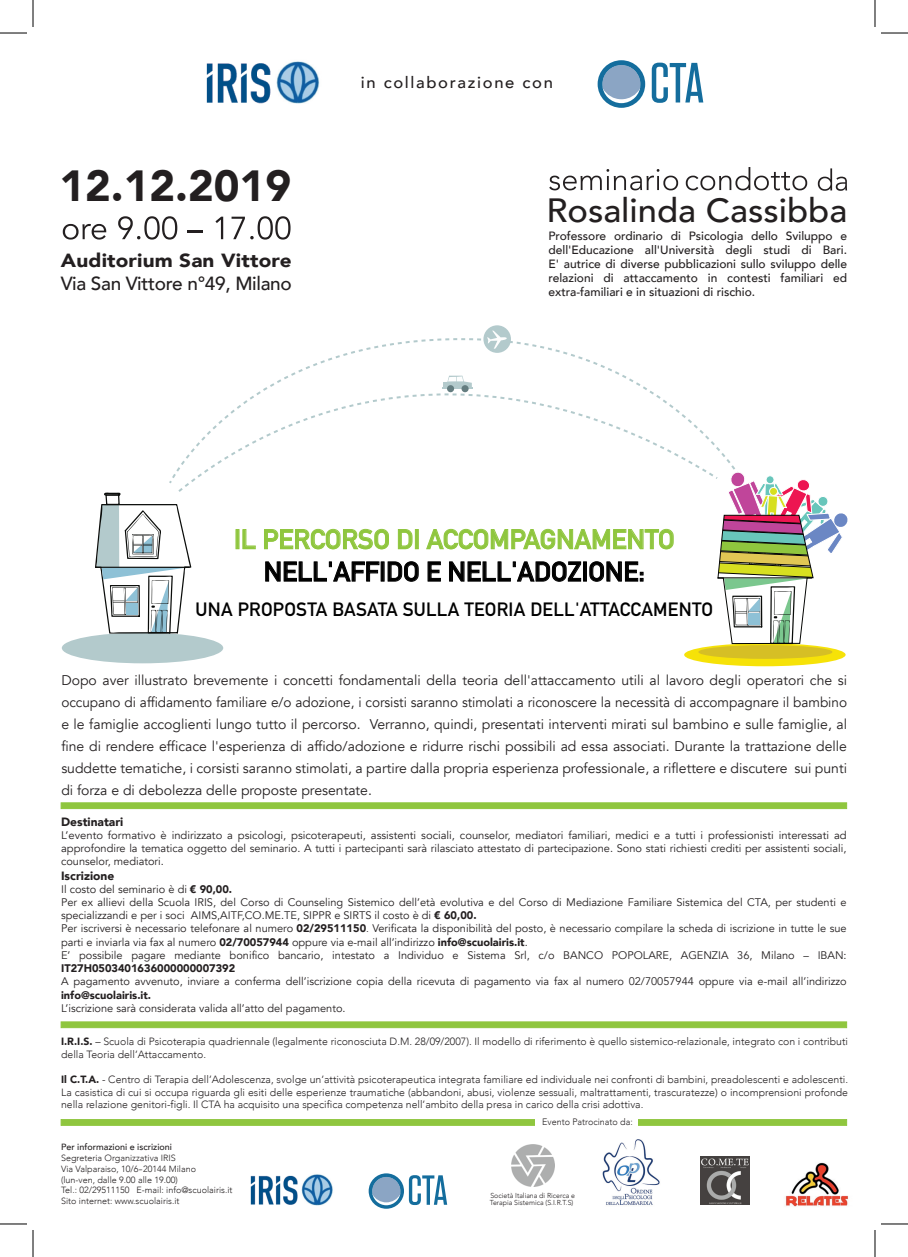
<style>
.page{position:relative;width:908px;height:1257px;background:#fff}
.page>*{position:absolute;margin:0;border:0;box-sizing:border-box;transform-origin:0 0}
.t1{font:900 43.5px "Avenir";color:#231f20}
.t2{font:500 33.6px "Avenir";color:#231f20}
.t3{font:700 27px "DIN Alternate";color:#8fc63e}
.t4{font:700 27px "DIN Alternate";color:#000}
.t5{font:700 19px "DIN Alternate";letter-spacing:.015em;color:#000}
.t6{font:500 19px "Avenir";letter-spacing:-.015em;color:#231f20}
.t7{font:900 19px "Avenir";letter-spacing:.01em;color:#231f20;scale:1.09 1}
.t8{font:500 16.1px "Avenir";letter-spacing:.1em;color:#231f20}
.t9{font:14px/22px "Avenir";color:#231f20;text-align:justify}
.t10{font:500 12px/14px "Avenir";color:#231f20;text-align:justify}
.t11{font:900 12px "Avenir";color:#231f20}
.t12{font:11px/13.2px "Avenir";color:#231f20;text-align:justify}
.t13{font:900 11px "Avenir";color:#231f20}
.t14{font:300 10.5px/12.6px "Avenir";color:#231f20}
.t15{font:300 9.3px "Avenir";color:#231f20}
.t16{font:300 9px/10.8px "Avenir";color:#231f20}
.t17{font:500 9px "Avenir";color:#231f20}
.t18{font:300 7.2px/7px "Avenir";color:#231f20}
.s1{font-weight:900}
.s2{font-weight:300}
</style>
<div class="page">
<div style="left:61px;top:1021px;width:786px;height:7px;background:#8fc63e;border:1px solid #8fc63e"></div>
<div style="left:61px;top:802px;width:786px;height:7px;background:#8fc63e;border:1px solid #8fc63e"></div>
<div style="left:61px;top:1119px;width:786px;height:6px;background:#8fc63e"></div>
<svg style="left:63px;top:224px;width:43px;height:16px"></svg>
<svg style="left:118px;top:216px;width:59px;height:24px"></svg>
<hr style="left:187px;top:230px;width:16px;height:3px;background:#231f20">
<svg style="left:215px;top:217px;width:8px;height:22px"></svg>
<svg style="left:232px;top:216px;width:59px;height:24px"></svg>
<svg style="left:549px;top:169px;width:129px;height:21px"></svg>
<svg style="left:686px;top:167px;width:121px;height:23px"></svg>
<svg style="left:818px;top:168px;width:29px;height:23px"></svg>
<img style="left:276px;top:61px;width:44px;height:43px">
<img style="left:206px;top:63px;width:65px;height:41px">
<svg style="left:598px;top:60px;width:47px;height:48px"></svg>
<svg style="left:652px;top:63px;width:51px;height:40px"></svg>
<div style="left:62px;top:632px;width:161px;height:31px;background:#b3cacc;border-radius:50%"></div>
<svg style="left:95px;top:492px;width:96px;height:141px"></svg>
<div style="left:126px;top:603px;width:12px;height:11px;background:#8ec1d6"></div>
<svg style="left:169px;top:474px;width:7px;height:10px"></svg>
<div style="left:483px;top:325px;width:28px;height:28px;background:#b3cacc;border-radius:50%"></div>
<svg style="left:487px;top:330px;width:20px;height:15px"></svg>
<div style="left:684px;top:643px;width:162px;height:23px;background:#f6e208;border-radius:50%"></div>
<div style="left:698px;top:645px;width:134px;height:14px;background:#d6bf25;border-radius:50%"></div>
<svg style="left:717px;top:453px;width:131px;height:191px"></svg>
<svg style="left:176px;top:345px;width:544px;height:149px"></svg>
<hr style="left:442px;top:387px;width:31px;height:2px;background:#b3cacc">
<div style="left:461px;top:385px;width:8px;height:7px;background:#647d80;border-radius:50%"></div>
<div style="left:447px;top:385px;width:7px;height:7px;background:#647d80;border-radius:50%"></div>
<svg style="left:443px;top:376px;width:29px;height:13px"></svg>
<svg style="left:242px;top:529px;width:14px;height:20px"></svg>
<svg style="left:264px;top:529px;width:125px;height:20px"></svg>
<svg style="left:398px;top:529px;width:14px;height:20px"></svg>
<div style="left:415px;top:529px;width:4px;height:20px;border:1px solid #8fc63e"></div>
<svg style="left:426px;top:529px;width:248px;height:20px"></svg>
<svg style="left:265px;top:561px;width:114px;height:21px"></svg>
<svg style="left:388px;top:561px;width:31px;height:21px"></svg>
<svg style="left:428px;top:561px;width:13px;height:20px"></svg>
<svg style="left:449px;top:561px;width:132px;height:21px"></svg>
<div style="left:583px;top:561px;width:4px;height:20px;border:1px solid #000"></div>
<svg style="left:589px;top:561px;width:54px;height:21px"></svg>
<img style="left:301px;top:1174px;width:32px;height:32px">
<img style="left:250px;top:1175px;width:48px;height:30px">
<svg style="left:369px;top:1173px;width:78px;height:35px"></svg>
<img style="left:701px;top:1156px;width:48px;height:49px">
<img style="left:785px;top:1162px;width:63px;height:45px">
<img style="left:511px;top:1144px;width:43px;height:42px">
<div style="left:535px;top:1116px;width:103px;height:14px;background:#fff"></div>
<img style="left:602px;top:1139px;width:58px;height:66px">
<svg style="left:0;top:33px;width:27px;height:1px"></svg>
<svg style="left:881px;top:33px;width:27px;height:1px"></svg>
<svg style="left:0;top:1223px;width:27px;height:1px"></svg>
<svg style="left:881px;top:1223px;width:27px;height:1px"></svg>
<svg style="left:33px;top:0;width:1px;height:27px"></svg>
<svg style="left:33px;top:1230px;width:1px;height:27px"></svg>
<svg style="left:875px;top:0;width:1px;height:27px"></svg>
<svg style="left:875px;top:1230px;width:1px;height:27px"></svg>
<h1 class="t1" style="left:59px;top:148px;width:233px">12.12.2019</h1>
<h3 class="t7" style="left:61px;top:244px;width:213px">Auditorium San Vittore</h3>
<h3 class="t6" style="left:61px;top:267px;width:232px">Via San Vittore n°49, Milano</h3>
<h3 class="t8" style="left:361px;top:68px;width:194px">in collaborazione con</h3>
<h2 class="t2" style="left:546px;top:181px;width:302px">Rosalinda Cassibba</h2>
<p class="t10" style="left:548px;top:228px;width:300px">Professore ordinario di Psicologia dello Sviluppo e dell'Educazione all'Università degli studi di Bari.<br>E' autrice di diverse pubblicazioni sullo sviluppo delle relazioni di attaccamento in contesti familiari ed extra-familiari e in situazioni di rischio.</p>
<h3 class="t3" style="left:234px;top:519px;width:442px">IL PERCORSO DI ACCOMPAGNAMENTO</h3>
<h3 class="t4" style="left:264px;top:551px;width:383px">NELL'AFFIDO E NELL'ADOZIONE:</h3>
<h3 class="t5" style="left:196px;top:595px;width:519px">UNA PROPOSTA BASATA SULLA TEORIA DELL'ATTACCAMENTO</h3>
<p class="t9" style="left:61px;top:670px;width:787px">Dopo aver illustrato brevemente i concetti fondamentali della teoria dell'attaccamento utili al lavoro degli operatori che si occupano di affidamento familiare e/o adozione, i corsisti saranno stimolati a riconoscere la necessità di accompagnare il bambino e le famiglie accoglienti lungo tutto il percorso. Verranno, quindi, presentati interventi mirati sul bambino e sulle famiglie, al fine di rendere efficace l'esperienza di affido/adozione e ridurre rischi possibili ad essa associati. Durante la trattazione delle suddette tematiche, i corsisti saranno stimolati, a partire dalla propria esperienza professionale, a riflettere e discutere sui punti di forza e di debolezza delle proposte presentate.</p>
<p class="t11" style="left:61px;top:811px;width:64px">Destinatari</p>
<p class="t12" style="left:61px;top:828px;width:787px">L’evento formativo è indirizzato a psicologi, psicoterapeuti, assistenti sociali, counselor, mediatori familiari, medici e a tutti i professionisti interessati ad approfondire la tematica oggetto del seminario. A tutti i partecipanti sarà rilasciato attestato di partecipazione. Sono stati richiesti crediti per assistenti sociali, counselor, mediatori.</p>
<p class="t11" style="left:61px;top:865px;width:55px">Iscrizione</p>
<p class="t12" style="left:61px;top:882px;width:787px;text-align:left">Il costo del seminario è di <span class="s1">€ 90,00.<br></span>Per ex allievi della Scuola IRIS, del Corso di Counseling Sistemico dell’età evolutiva e del Corso di Mediazione Familiare Sistemica del CTA, per studenti e specializzandi e per i soci AIMS,AITF,CO.ME.TE, SIPPR e SIRTS il costo è di <span class="s1">€ 60,00.<br></span>Per iscriversi è necessario telefonare al numero <span class="s1">02/29511150</span><span class="s2">.</span> Verificata la disponibilità del posto, è necessario compilare la scheda di iscrizione in tutte le sue parti e inviarla via fax al numero <span class="s1">02/70057944</span> oppure via e-mail all’indirizzo <span class="s1">info@scuolairis.it</span>.<br>E’ possibile pagare mediante bonifico bancario, intestato a Individuo e Sistema Srl, c/o BANCO POPOLARE, AGENZIA 36, Milano – IBAN:</p>
<p class="t13" style="left:61px;top:958px;width:176px">IT27H0503401636000000007392</p>
<p class="t12" style="left:61px;top:975px;width:787px">A pagamento avvenuto, inviare a conferma dell’iscrizione copia della ricevuta di pagamento via fax al numero 02/70057944 oppure via e-mail all’indirizzo</p>
<p class="t13" style="left:61px;top:985px;width:92px">info@scuolairis.it.</p>
<p class="t12" style="left:61px;top:1001px;width:286px">L’iscrizione sarà considerata valida all’atto del pagamento.</p>
<p class="t14" style="left:61px;top:1035px;width:788px"><span class="s1">I.R.I.S.</span> – Scuola di Psicoterapia quadriennale (legalmente riconosciuta D.M. 28/09/2007). Il modello di riferimento è quello sistemico-relazionale, integrato con i contributi della Teoria dell’Attaccamento.</p>
<p class="t14" style="left:61px;top:1073px;width:788px;text-align:justify"><span class="s1">Il C.T.A.</span> - Centro di Terapia dell’Adolescenza, svolge un’attività psicoterapeutica integrata familiare ed individuale nei confronti di bambini, preadolescenti e adolescenti.<br>La casistica di cui si occupa riguarda gli esiti delle esperienze traumatiche (abbandoni, abusi, violenze sessuali, maltrattamenti, trascuratezze) o incomprensioni profonde nella relazione genitori-figli. Il CTA ha acquisito una specifica competenza nell’ambito della presa in carico della crisi adottiva.</p>
<p class="t17" style="left:61px;top:1139px;width:113px">Per informazioni e iscrizioni</p>
<p class="t16" style="left:61px;top:1152px;width:173px">Segreteria Organizzativa IRIS<br>Via Valparaiso, 10/6-20144 Milano<br>(lun-ven, dalle 9.00 alle 19.00)<br>Tel.: 02/29511150 E-mail: info@scuolairis.it Sito internet: www.scuolairis.it</p>
<p class="t15" style="left:542px;top:1116px;width:92px">Evento Patrocinato da:</p>
<p class="t18" style="left:490px;top:1191px;width:87px">Società Italiana di Ricerca e<br>Terapia Sistemica (S.I.R.T.S)</p>
</div>
